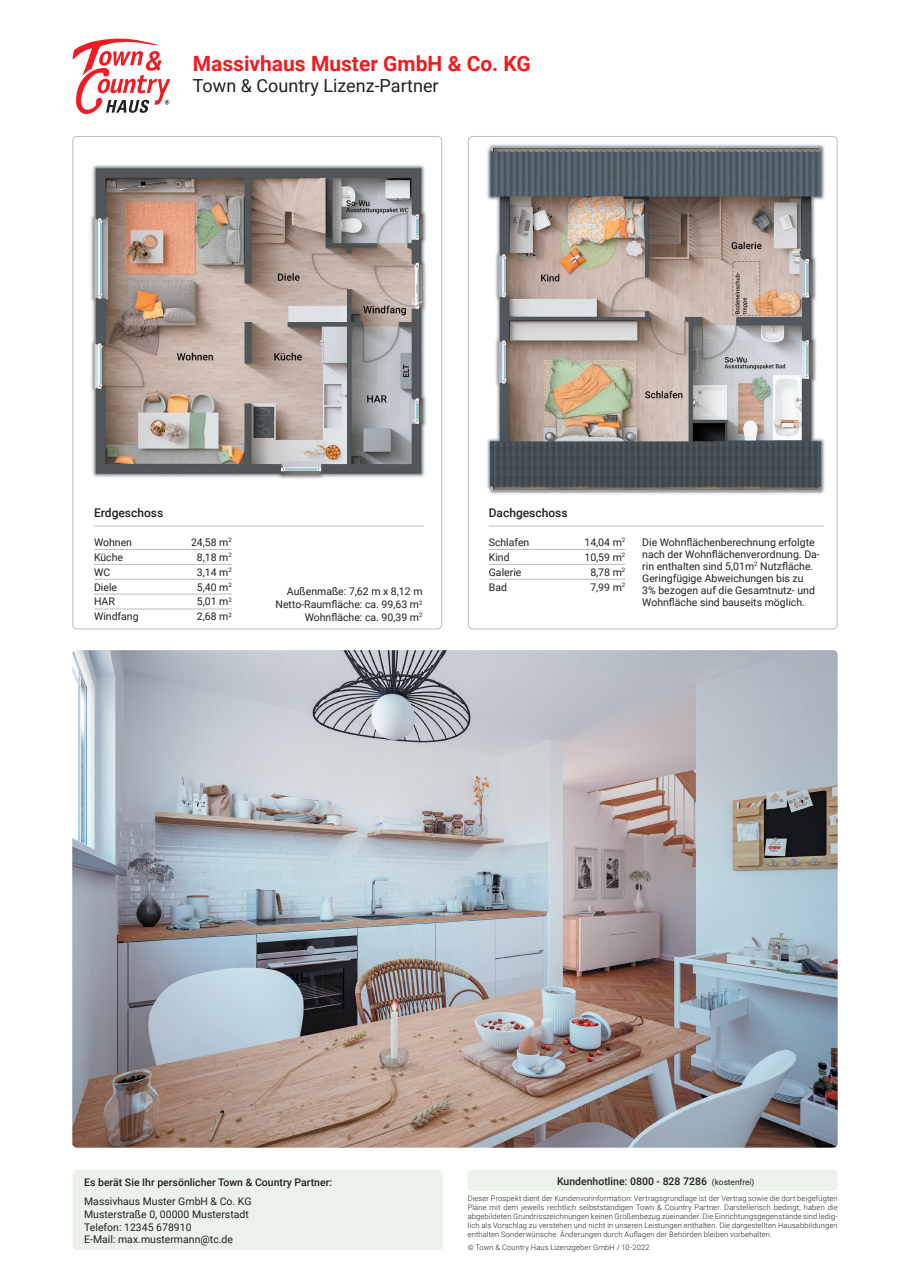
<style>
.page{position:relative;width:910px;height:1280px;background:#fff}
.page>*{position:absolute;margin:0;border:0;box-sizing:border-box;transform-origin:0 0}
.t1{font:700 21px "Roboto";color:#ee1d23}
.t2{font:18px "Roboto";color:#231f20}
.t3{font:500 12px "Roboto";color:#231f20}
.t4{font:10.5px/12.6px "Roboto";color:#231f20}
.t5{font:500 10.5px "Roboto";color:#231f20}
.t6{font:300 7.5px/9px "Roboto";letter-spacing:.025em;color:#231f20;text-align:justify}
.s1{font-weight:400;font-size:8.25px}
</style>
<div class="page">
<div style="left:468px;top:1170px;width:370px;height:21px;background:#ebf2ea;border-radius:4px"></div>
<div style="left:73px;top:1170px;width:370px;height:80px;background:#ebf2ea;border-radius:4px"></div>
<svg style="left:72px;top:38px;width:99px;height:76px"></svg>
<img style="left:72px;top:650px;width:766px;height:498px">
<img style="left:90px;top:165px;width:337px;height:314px">
<hr style="left:94px;top:549px;width:69px;height:1px;background:#bcbdc0">
<hr style="left:163px;top:549px;width:69px;height:1px;background:#bcbdc0">
<hr style="left:94px;top:564px;width:69px;height:1px;background:#bcbdc0">
<hr style="left:163px;top:564px;width:69px;height:1px;background:#bcbdc0">
<hr style="left:94px;top:579px;width:69px;height:1px;background:#bcbdc0">
<hr style="left:163px;top:579px;width:69px;height:1px;background:#bcbdc0">
<hr style="left:94px;top:594px;width:69px;height:1px;background:#bcbdc0">
<hr style="left:163px;top:594px;width:69px;height:1px;background:#bcbdc0">
<hr style="left:94px;top:609px;width:69px;height:1px;background:#bcbdc0">
<hr style="left:163px;top:609px;width:69px;height:1px;background:#bcbdc0">
<hr style="left:94px;top:526px;width:330px;height:1px;background:#bcbdc0">
<img style="left:487px;top:144px;width:338px;height:350px">
<hr style="left:489px;top:549px;width:68px;height:1px;background:#bcbdc0">
<hr style="left:557px;top:549px;width:68px;height:1px;background:#bcbdc0">
<hr style="left:489px;top:564px;width:68px;height:1px;background:#bcbdc0">
<hr style="left:557px;top:564px;width:68px;height:1px;background:#bcbdc0">
<hr style="left:489px;top:579px;width:68px;height:1px;background:#bcbdc0">
<hr style="left:557px;top:579px;width:68px;height:1px;background:#bcbdc0">
<hr style="left:489px;top:526px;width:335px;height:1px;background:#bcbdc0">
<h1 class="t1" style="left:193px;top:49px;width:340px">Massivhaus Muster GmbH &amp; Co. KG</h1>
<h2 class="t2" style="left:193px;top:73px;width:247px">Town &amp; Country Lizenz-Partner</h2>
<h3 class="t3" style="left:94px;top:505px;width:71px">Erdgeschoss</h3>
<h3 class="t4" style="left:94px;top:535px;width:40px">Wohnen</h3>
<h3 class="t4" style="left:191px;top:535px;width:42px">24,58 m<sup>2</sup></h3>
<h3 class="t4" style="left:94px;top:550px;width:31px">Küche</h3>
<h3 class="t4" style="left:197px;top:550px;width:36px">8,18 m<sup>2</sup></h3>
<h3 class="t4" style="left:94px;top:565px;width:18px">WC</h3>
<h3 class="t4" style="left:197px;top:565px;width:36px">3,14 m<sup>2</sup></h3>
<h3 class="t4" style="left:94px;top:580px;width:25px">Diele</h3>
<h3 class="t4" style="left:197px;top:580px;width:36px">5,40 m<sup>2</sup></h3>
<h3 class="t4" style="left:94px;top:595px;width:22px">HAR</h3>
<h3 class="t4" style="left:197px;top:595px;width:36px">5,01 m<sup>2</sup></h3>
<h3 class="t4" style="left:94px;top:610px;width:46px">Windfang</h3>
<h3 class="t4" style="left:197px;top:610px;width:36px">2,68 m<sup>2</sup></h3>
<h3 class="t4" style="left:276px;top:585px;width:149px;text-align:right">Außenmaße: 7,62 m x 8,12 m<br>Netto-Raumfläche: ca. 99,63 m<sup>2<br></sup>Wohnfläche: ca. 90,39 m<sup>2</sup></h3>
<h3 class="t3" style="left:489px;top:504px;width:80px">Dachgeschoss</h3>
<h3 class="t4" style="left:489px;top:535px;width:42px">Schlafen</h3>
<h3 class="t4" style="left:584px;top:535px;width:42px">14,04 m<sup>2</sup></h3>
<h3 class="t4" style="left:489px;top:550px;width:22px">Kind</h3>
<h3 class="t4" style="left:584px;top:550px;width:42px">10,59 m<sup>2</sup></h3>
<h3 class="t4" style="left:489px;top:565px;width:34px">Galerie</h3>
<h3 class="t4" style="left:590px;top:565px;width:36px">8,78 m<sup>2</sup></h3>
<h3 class="t4" style="left:489px;top:580px;width:20px">Bad</h3>
<h3 class="t4" style="left:590px;top:580px;width:36px">7,99 m<sup>2</sup></h3>
<h3 class="t4" style="left:642px;top:536px;width:179px;line-height:12px">Die Wohnflächenberechnung erfolgte nach der Wohnflächenverordnung. Da&shy;rin enthalten sind 5,01m<sup>2</sup> Nutzfläche.<br>Geringfügige Abweichungen bis zu<br>3% bezogen auf die Gesamtnutz- und Wohnfläche sind bauseits möglich.</h3>
<h3 class="t5" style="left:84px;top:1175px;width:250px">Es berät Sie Ihr persönlicher Town &amp; Country Partner:</h3>
<h3 class="t5" style="left:557px;top:1174px;width:199px">Kundenhotline: 0800 - 828 7286 <span class="s1">(kostenfrei)</span></h3>
<h3 class="t4" style="left:84px;top:1195px;width:169px">Massivhaus Muster GmbH &amp; Co. KG<br>Musterstraße 0, 00000 Musterstadt<br>Telefon: 12345 678910<br>E-Mail: max.mustermann@tc.de</h3>
<p class="t6" style="left:468px;top:1194px;width:371px">Dieser Prospekt dient der Kundenvorinformation: Vertragsgrundlage ist der Vertrag sowie die dort beigefügten Pläne mit dem jeweils rechtlich selbstständigen Town &amp; Country Partner. Darstellerisch bedingt, haben die abgebildeten Grundrisszeichnungen keinen Größenbezug zueinander. Die Einrichtungsgegenstände sind ledig&shy;lich als Vorschlag zu verstehen und nicht in unseren Leistungen enthalten. Die dargestellten Hausabbildungen enthalten Sonderwünsche. Änderungen durch Auflagen der Behörden bleiben vorbehalten.</p>
<p class="t6" style="left:468px;top:1243px;width:184px">© Town &amp; Country Haus Lizenzgeber GmbH / 10-2022</p>
</div>
